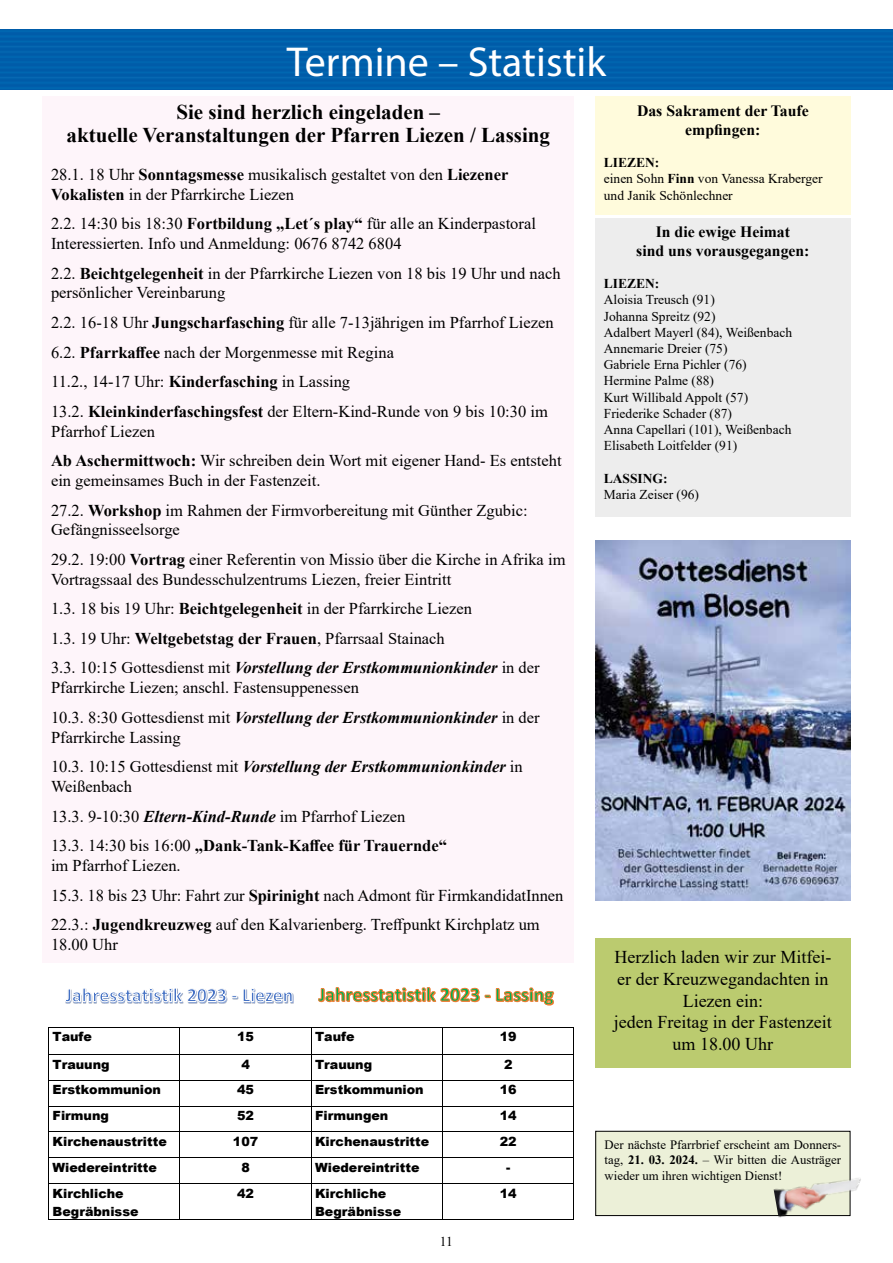
<style>
.page{position:relative;width:893px;height:1263px;background:#fff}
.page>*{position:absolute;margin:0;border:0;box-sizing:border-box;transform-origin:0 0}
.t1{font:42px "Myriad Pro";color:#fff}
.t2{font:700 21px/22.5px "Times New Roman";color:#000;text-align:center}
.t3{font:18px/21.6px "Times New Roman";color:#000;text-align:center}
.t4{font:16.5px/29.5px "Times New Roman";color:#000}
.t5{font:700 15.75px/18.9px "Times New Roman";color:#000;text-align:center}
.t6{font:13.5px/16.2px "Times New Roman";color:#000}
.t7{font:700 13.5px "Times New Roman";color:#000}
.t8{font:900 12.75px/18px "Arial";color:#000}
.t9{font:12.75px/15.3px "Times New Roman";color:#000;text-align:justify}
.s1{font-weight:700}
.s2{font-weight:700;font-style:italic}
</style>
<div class="page">
<div style="left:0;top:30px;width:893px;height:59px;background:#005fab"></div>
<div style="left:43px;top:97px;width:531px;height:866px;background:#fef5fa"></div>
<div style="left:595px;top:218px;width:255px;height:299px;background:#ededed"></div>
<div style="left:596px;top:1131px;width:254px;height:84px;background:#ecf0d8"></div>
<div style="left:595px;top:1131px;width:255px;height:85px;border:1px solid #000"></div>
<img style="left:772px;top:1164px;width:89px;height:54px">
<div style="left:595px;top:97px;width:255px;height:118px;background:#fffbdc"></div>
<img style="left:595px;top:540px;width:255px;height:361px">
<svg style="left:318px;top:987px;width:236px;height:18px"></svg>
<hr style="left:49px;top:1027px;width:131px;height:1px;background:#000">
<hr style="left:180px;top:1027px;width:131px;height:1px;background:#000">
<hr style="left:311px;top:1027px;width:131px;height:1px;background:#000">
<hr style="left:443px;top:1027px;width:131px;height:1px;background:#000">
<hr style="left:49px;top:1054px;width:131px;height:1px;background:#000">
<hr style="left:180px;top:1054px;width:131px;height:1px;background:#000">
<hr style="left:311px;top:1054px;width:131px;height:1px;background:#000">
<hr style="left:443px;top:1054px;width:131px;height:1px;background:#000">
<hr style="left:49px;top:1080px;width:131px;height:1px;background:#000">
<hr style="left:180px;top:1080px;width:131px;height:1px;background:#000">
<hr style="left:311px;top:1080px;width:131px;height:1px;background:#000">
<hr style="left:443px;top:1080px;width:131px;height:1px;background:#000">
<hr style="left:49px;top:1106px;width:131px;height:1px;background:#000">
<hr style="left:180px;top:1106px;width:131px;height:1px;background:#000">
<hr style="left:311px;top:1106px;width:131px;height:1px;background:#000">
<hr style="left:443px;top:1106px;width:131px;height:1px;background:#000">
<hr style="left:49px;top:1132px;width:131px;height:1px;background:#000">
<hr style="left:180px;top:1132px;width:131px;height:1px;background:#000">
<hr style="left:311px;top:1132px;width:131px;height:1px;background:#000">
<hr style="left:443px;top:1132px;width:131px;height:1px;background:#000">
<hr style="left:49px;top:1157px;width:131px;height:1px;background:#000">
<hr style="left:180px;top:1157px;width:131px;height:1px;background:#000">
<hr style="left:311px;top:1157px;width:131px;height:1px;background:#000">
<hr style="left:443px;top:1157px;width:131px;height:1px;background:#000">
<svg style="left:48px;top:1027px;width:1px;height:157px"></svg>
<hr style="left:49px;top:1183px;width:131px;height:1px;background:#000">
<hr style="left:180px;top:1183px;width:131px;height:1px;background:#000">
<svg style="left:311px;top:1028px;width:1px;height:155px"></svg>
<hr style="left:311px;top:1183px;width:131px;height:1px;background:#000">
<svg style="left:442px;top:1027px;width:1px;height:157px"></svg>
<hr style="left:443px;top:1183px;width:131px;height:1px;background:#000">
<hr style="left:48px;top:1184px;width:1px;height:35px;background:#000">
<hr style="left:49px;top:1219px;width:131px;height:1px;background:#000">
<hr style="left:180px;top:1184px;width:1px;height:35px;background:#000">
<hr style="left:180px;top:1219px;width:131px;height:1px;background:#000">
<hr style="left:311px;top:1184px;width:1px;height:35px;background:#000">
<hr style="left:311px;top:1219px;width:131px;height:1px;background:#000">
<hr style="left:442px;top:1184px;width:1px;height:35px;background:#000">
<hr style="left:443px;top:1219px;width:131px;height:1px;background:#000">
<hr style="left:574px;top:1184px;width:1px;height:35px;background:#000">
<img style="left:65px;top:994px;width:229px;height:9px">
<svg style="left:65px;top:988px;width:228px;height:14px"></svg>
<div style="left:595px;top:938px;width:255px;height:129px;background:#bbcb6f"></div>
<h1 class="t1" style="left:287px;top:36px;width:321px">Termine – Statistik</h1>
<p class="t2" style="left:67px;top:101px;width:485px">Sie sind herzlich eingeladen –<br>aktuelle Veranstaltungen der Pfarren Liezen / Lassing</p>
<p class="t4" style="left:51px;top:164px;width:459px;line-height:19.8px">28.1. 18 Uhr <span class="s1">Sonntagsmesse</span> musikalisch gestaltet von den <span class="s1">Liezener<br>Vokalisten</span> in der Pfarrkirche Liezen</p>
<p class="t4" style="left:51px;top:213px;width:486px;line-height:19.8px">2.2. 14:30 bis 18:30 <span class="s1">Fortbildung „Let´s play“</span> für alle an Kinderpastoral<br>Interessierten. Info und Anmeldung: 0676 8742 6804</p>
<p class="t4" style="left:51px;top:263px;width:511px;line-height:19.8px">2.2. <span class="s1">Beichtgelegenheit</span> in der Pfarrkirche Liezen von 18 bis 19 Uhr und nach persönlicher Vereinbarung</p>
<p class="t4" style="left:51px;top:307px;width:504px">2.2. 16-18 Uhr <span class="s1">Jungscharfasching</span> für alle 7-13jährigen im Pfarrhof Liezen 6.2. <span class="s1">Pfarrkaffee</span> nach der Morgenmesse mit Regina<br>11.2., 14-17 Uhr: <span class="s1">Kinderfasching</span> in Lassing<br>13.2. <span class="s1">Kleinkinderfaschingsfest</span> der Eltern-Kind-Runde von 9 bis 10:30 im</p>
<p class="t4" style="left:51px;top:416px;width:512px">Pfarrhof Liezen<br><span class="s1">Ab Aschermittwoch:</span> Wir schreiben dein Wort mit eigener Hand- Es entsteht</p>
<p class="t4" style="left:51px;top:465px;width:478px">ein gemeinsames Buch in der Fastenzeit.<br>27.2. <span class="s1">Workshop</span> im Rahmen der Firmvorbereitung mit Günther Zgubic:</p>
<p class="t4" style="left:51px;top:514px;width:516px">Gefängnisseelsorge<br>29.2. 19:00 <span class="s1">Vortrag</span> einer Referentin von Missio über die Kirche in Afrika im</p>
<p class="t4" style="left:51px;top:564px;width:490px">Vortragssaal des Bundesschulzentrums Liezen, freier Eintritt<br>1.3. 18 bis 19 Uhr: <span class="s1">Beichtgelegenheit</span> in der Pfarrkirche Liezen<br>1.3. 19 Uhr: <span class="s1">Weltgebetstag der Frauen</span>, Pfarrsaal Stainach<br>3.3. 10:15 Gottesdienst mit <span class="s2">Vorstellung der Erstkommunionkinder</span> in der</p>
<p class="t4" style="left:51px;top:672px;width:490px">Pfarrkirche Liezen; anschl. Fastensuppenessen<br>10.3. 8:30 Gottesdienst mit <span class="s2">Vorstellung der Erstkommunionkinder</span> in der</p>
<p class="t4" style="left:51px;top:722px;width:473px">Pfarrkirche Lassing<br>10.3. 10:15 Gottesdienst mit <span class="s2">Vorstellung der Erstkommunionkinder</span> in</p>
<p class="t4" style="left:51px;top:771px;width:397px">Weißenbach<br>13.3. 9-10:30 <span class="s2">Eltern-Kind-Runde</span> im Pfarrhof Liezen<br>13.3. 14:30 bis 16:00 <span class="s1">„Dank-Tank-Kaffee für Trauernde“</span></p>
<p class="t4" style="left:51px;top:850px;width:514px">im Pfarrhof Liezen.<br>15.3. 18 bis 23 Uhr: Fahrt zur <span class="s1">Spirinight</span> nach Admont für FirmkandidatInnen<br>22.3.: <span class="s1">Jugendkreuzweg</span> auf den Kalvarienberg. Treffpunkt Kirchplatz um</p>
<p class="t4" style="left:51px;top:929px;width:68px">18.00 Uhr</p>
<p class="t5" style="left:637px;top:101px;width:173px">Das Sakrament der Taufe empfingen:</p>
<p class="t6" style="left:604px;top:154px;width:220px"><span class="s1">LIEZEN:<br></span>einen Sohn <span class="s1">Finn</span> von Vanessa Kraberger und Janik Schönlechner</p>
<p class="t5" style="left:636px;top:222px;width:175px">In die ewige Heimat<br>sind uns vorausgegangen:</p>
<p class="t7" style="left:604px;top:274px;width:57px">LIEZEN:</p>
<p class="t6" style="left:604px;top:291px;width:190px">Aloisia Treusch (91)<br>Johanna Spreitz (92)<br>Adalbert Mayerl (84), Weißenbach<br>Annemarie Dreier (75)<br>Gabriele Erna Pichler (76)<br>Hermine Palme (88)<br>Kurt Willibald Appolt (57)<br>Friederike Schader (87)<br>Anna Capellari (101), Weißenbach<br>Elisabeth Loitfelder (91)</p>
<p class="t7" style="left:604px;top:468px;width:65px">LASSING:</p>
<p class="t6" style="left:604px;top:486px;width:97px">Maria Zeiser (96)</p>
<p class="t3" style="left:614px;top:946px;width:219px">Herzlich laden wir zur Mitfei&shy;er der Kreuzwegandachten in<br>Liezen ein:<br>jeden Freitag in der Fastenzeit um 18.00 Uhr</p>
<p class="t8" style="left:53px;top:1027px;width:41px">Taufe</p>
<p class="t8" style="left:237px;top:1027px;width:18px">15</p>
<p class="t8" style="left:315px;top:1027px;width:41px">Taufe</p>
<p class="t8" style="left:500px;top:1027px;width:18px">19</p>
<p class="t8" style="left:53px;top:1055px;width:59px">Trauung</p>
<p class="t8" style="left:241px;top:1055px;width:10px">4</p>
<p class="t8" style="left:315px;top:1055px;width:59px">Trauung</p>
<p class="t8" style="left:504px;top:1055px;width:10px">2</p>
<p class="t8" style="left:53px;top:1080px;width:110px">Erstkommunion</p>
<p class="t8" style="left:237px;top:1080px;width:18px">45</p>
<p class="t8" style="left:315px;top:1080px;width:110px">Erstkommunion</p>
<p class="t8" style="left:500px;top:1080px;width:18px">16</p>
<p class="t8" style="left:53px;top:1106px;width:58px">Firmung</p>
<p class="t8" style="left:237px;top:1106px;width:18px">52</p>
<p class="t8" style="left:315px;top:1106px;width:75px">Firmungen</p>
<p class="t8" style="left:500px;top:1106px;width:18px">14</p>
<p class="t8" style="left:53px;top:1132px;width:116px">Kirchenaustritte</p>
<p class="t8" style="left:233px;top:1132px;width:27px">107</p>
<p class="t8" style="left:315px;top:1132px;width:116px">Kirchenaustritte</p>
<p class="t8" style="left:500px;top:1132px;width:18px">22</p>
<p class="t8" style="left:53px;top:1158px;width:106px">Wiedereintritte</p>
<p class="t8" style="left:241px;top:1158px;width:10px">8</p>
<p class="t8" style="left:315px;top:1158px;width:106px">Wiedereintritte</p>
<p class="t8" style="left:506px;top:1158px;width:6px">-</p>
<p class="t8" style="left:53px;top:1184px;width:88px">Kirchliche<br>Begräbnisse</p>
<p class="t8" style="left:237px;top:1184px;width:18px">42</p>
<p class="t8" style="left:315px;top:1184px;width:88px">Kirchliche<br>Begräbnisse</p>
<p class="t8" style="left:500px;top:1184px;width:18px">14</p>
<p class="t9" style="left:605px;top:1137px;width:238px">Der nächste Pfarrbrief erscheint am Donners&shy;tag, <span class="s1">21. 03. 2024.</span> – Wir bitten die Austräger wieder um ihren wichtigen Dienst!</p>
<p class="t6" style="left:440px;top:1233px;width:15px">11</p>
</div>
